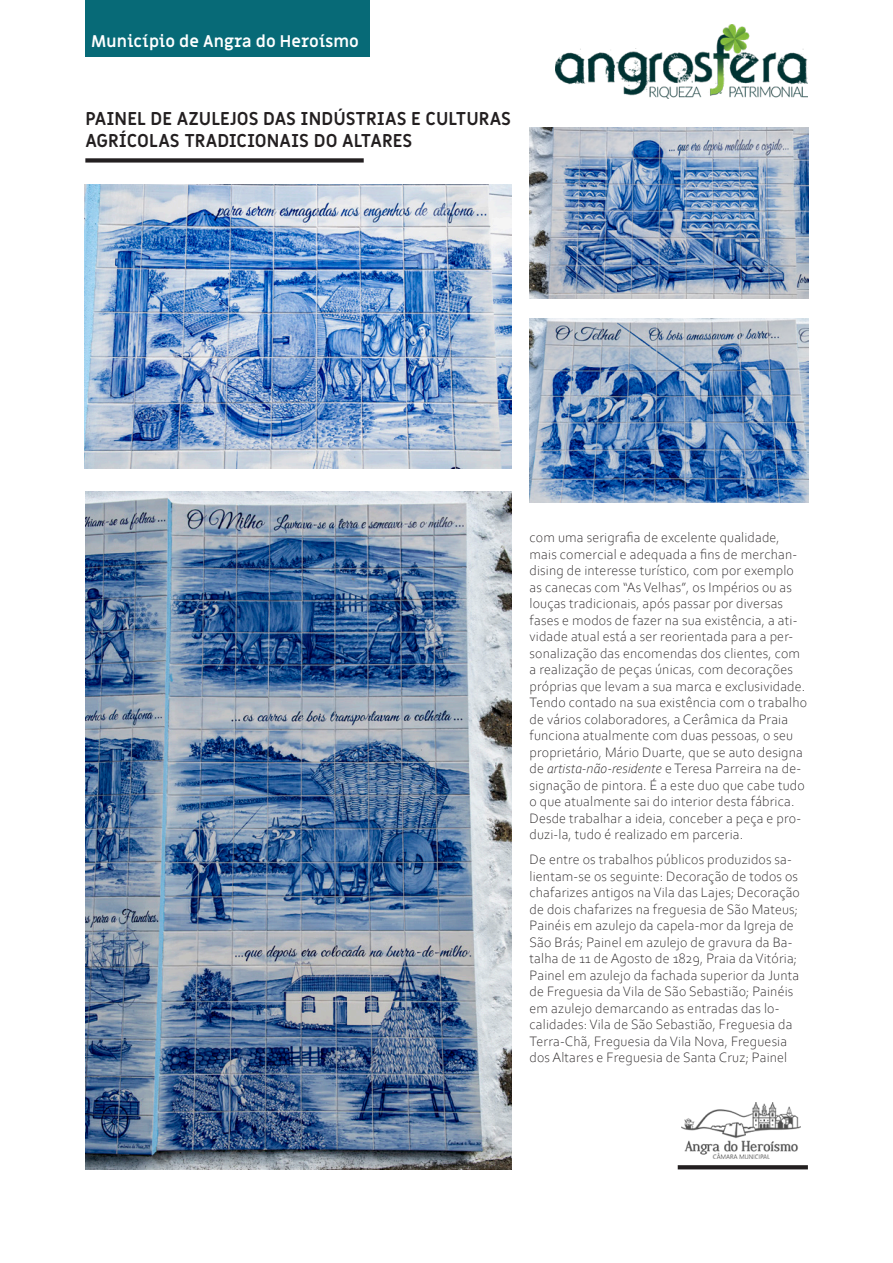
<style>
.page{position:relative;width:893px;height:1263px;background:#fff}
.page>*{position:absolute;margin:0;border:0;box-sizing:border-box;transform-origin:0 0}
.tit-peq{font:700 18.15px/21.8px "Miriam Libre";color:#231f20}
.t1{font:700 16.5px "Miriam Libre";color:#fff}
.txt{font:300 14.25px/16.5px "Corbel";letter-spacing:.01em;color:#231f20}
.s1{font-style:italic}
</style>
<div class="page">
<img style="left:556px;top:24px;width:252px;height:74px">
<div style="left:85px;top:0;width:284px;height:57px;background:#076a77"></div>
<img style="left:682px;top:1103px;width:119px;height:56px">
<svg style="left:678px;top:1165px;width:130px;height:4px"></svg>
<div style="left:85px;top:158px;width:279px;height:5px;background:#231f20"></div>
<img style="left:529px;top:127px;width:279px;height:172px">
<img style="left:85px;top:185px;width:426px;height:284px">
<img style="left:530px;top:319px;width:279px;height:183px">
<img style="left:86px;top:491px;width:425px;height:678px">
<p class="t1" style="left:91px;top:31px;width:269px">Município de Angra do Heroísmo</p>
<p class="tit-peq" style="left:85px;top:109px;width:427px">PAINEL DE AZULEJOS DAS INDÚSTRIAS E CULTURAS<br>AGRÍCOLAS TRADICIONAIS DO ALTARES</p>
<p class="txt" style="left:530px;top:529px;width:279px">com uma serigrafia de excelente qualidade, mais comercial e adequada a fins de merchan&shy;dising de interesse turístico, com por exemplo as canecas com “As Velhas”, os Impérios ou as louças tradicionais, após passar por diversas fases e modos de fazer na sua existência, a ati&shy;vidade atual está a ser reorientada para a per&shy;sonalização das encomendas dos clientes, com a realização de peças únicas, com decorações próprias que levam a sua marca e exclusividade.<br>Tendo contado na sua existência com o trabalho de vários colaboradores, a Cerâmica da Praia funciona atualmente com duas pessoas, o seu proprietário, Mário Duarte, que se auto designa de <span class="s1">artista-não-residente</span> e Teresa Parreira na de&shy;signação de pintora. É a este duo que cabe tudo o que atualmente sai do interior desta fábrica.<br>Desde trabalhar a ideia, conceber a peça e pro&shy;duzi-la, tudo é realizado em parceria.</p>
<p class="txt" style="left:530px;top:851px;width:272px">De entre os trabalhos públicos produzidos sa&shy;lientam-se os seguinte: Decoração de todos os chafarizes antigos na Vila das Lajes; Decoração de dois chafarizes na freguesia de São Mateus; Painéis em azulejo da capela-mor da Igreja de São Brás; Painel em azulejo de gravura da Ba&shy;talha de 11 de Agosto de 1829, Praia da Vitória; Painel em azulejo da fachada superior da Junta de Freguesia da Vila de São Sebastião; Painéis em azulejo demarcando as entradas das lo&shy;calidades: Vila de São Sebastião, Freguesia da Terra-Chã, Freguesia da Vila Nova, Freguesia dos Altares e Freguesia de Santa Cruz; Painel</p>
</div>
